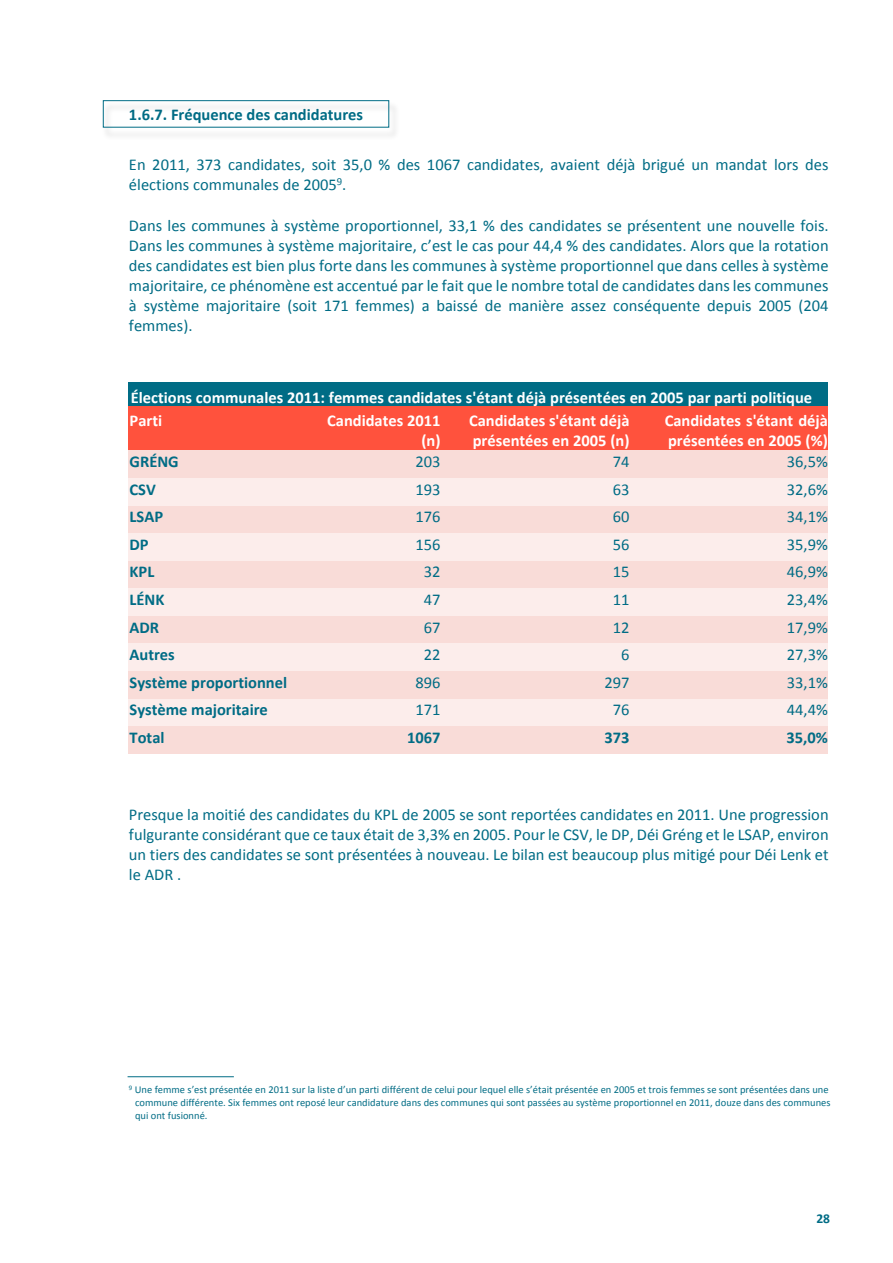
<style>
.page{position:relative;width:893px;height:1263px;background:#fff}
.page>*{position:absolute;margin:0;border:0;box-sizing:border-box;transform-origin:0 0}
.t1{font:16.5px/20.1px "Calibri";color:#006c85;text-align:justify}
.t2{font:700 16.5px/20.1px "Calibri";color:#fff}
.t3{font:700 16.5px "Calibri";color:#006c85}
.t4{font:700 13.5px "Calibri";color:#006c85}
.t5{font:10.5px/12.8px "Calibri";color:#006c85}
</style>
<div class="page">
<img style="left:102px;top:100px;width:293px;height:36px">
<div style="left:103px;top:100px;width:286px;height:28px;border:1px solid #006c85"></div>
<div style="left:128px;top:383px;width:700px;height:23px;background:#006c85"></div>
<div style="left:128px;top:406px;width:165px;height:45px;background:#ff523d"></div>
<div style="left:293px;top:406px;width:148px;height:45px;background:#ff523d"></div>
<div style="left:441px;top:406px;width:188px;height:45px;background:#ff523d"></div>
<div style="left:629px;top:406px;width:199px;height:45px;background:#ff523d"></div>
<div style="left:128px;top:451px;width:165px;height:27px;background:#f9dcd8"></div>
<div style="left:293px;top:451px;width:148px;height:27px;background:#f9dcd8"></div>
<div style="left:441px;top:451px;width:188px;height:27px;background:#f9dcd8"></div>
<div style="left:629px;top:451px;width:199px;height:27px;background:#f9dcd8"></div>
<div style="left:128px;top:478px;width:165px;height:28px;background:#fcedeb"></div>
<div style="left:293px;top:478px;width:148px;height:28px;background:#fcedeb"></div>
<div style="left:441px;top:478px;width:188px;height:28px;background:#fcedeb"></div>
<div style="left:629px;top:478px;width:199px;height:28px;background:#fcedeb"></div>
<div style="left:128px;top:506px;width:165px;height:27px;background:#f9dcd8"></div>
<div style="left:293px;top:506px;width:148px;height:27px;background:#f9dcd8"></div>
<div style="left:441px;top:506px;width:188px;height:27px;background:#f9dcd8"></div>
<div style="left:629px;top:506px;width:199px;height:27px;background:#f9dcd8"></div>
<div style="left:128px;top:533px;width:165px;height:28px;background:#fcedeb"></div>
<div style="left:293px;top:533px;width:148px;height:28px;background:#fcedeb"></div>
<div style="left:441px;top:533px;width:188px;height:28px;background:#fcedeb"></div>
<div style="left:629px;top:533px;width:199px;height:28px;background:#fcedeb"></div>
<div style="left:128px;top:561px;width:165px;height:27px;background:#f9dcd8"></div>
<div style="left:293px;top:561px;width:148px;height:27px;background:#f9dcd8"></div>
<div style="left:441px;top:561px;width:188px;height:27px;background:#f9dcd8"></div>
<div style="left:629px;top:561px;width:199px;height:27px;background:#f9dcd8"></div>
<div style="left:128px;top:588px;width:165px;height:28px;background:#fcedeb"></div>
<div style="left:293px;top:588px;width:148px;height:28px;background:#fcedeb"></div>
<div style="left:441px;top:588px;width:188px;height:28px;background:#fcedeb"></div>
<div style="left:629px;top:588px;width:199px;height:28px;background:#fcedeb"></div>
<div style="left:128px;top:616px;width:165px;height:28px;background:#f9dcd8"></div>
<div style="left:293px;top:616px;width:148px;height:28px;background:#f9dcd8"></div>
<div style="left:441px;top:616px;width:188px;height:28px;background:#f9dcd8"></div>
<div style="left:629px;top:616px;width:199px;height:28px;background:#f9dcd8"></div>
<div style="left:128px;top:644px;width:165px;height:27px;background:#fcedeb"></div>
<div style="left:293px;top:644px;width:148px;height:27px;background:#fcedeb"></div>
<div style="left:441px;top:644px;width:188px;height:27px;background:#fcedeb"></div>
<div style="left:629px;top:644px;width:199px;height:27px;background:#fcedeb"></div>
<div style="left:128px;top:671px;width:165px;height:28px;background:#f9dcd8"></div>
<div style="left:293px;top:671px;width:148px;height:28px;background:#f9dcd8"></div>
<div style="left:441px;top:671px;width:188px;height:28px;background:#f9dcd8"></div>
<div style="left:629px;top:671px;width:199px;height:28px;background:#f9dcd8"></div>
<div style="left:128px;top:699px;width:165px;height:27px;background:#fcedeb"></div>
<div style="left:293px;top:699px;width:148px;height:27px;background:#fcedeb"></div>
<div style="left:441px;top:699px;width:188px;height:27px;background:#fcedeb"></div>
<div style="left:629px;top:699px;width:199px;height:27px;background:#fcedeb"></div>
<div style="left:128px;top:726px;width:165px;height:28px;background:#f9dcd8"></div>
<div style="left:293px;top:726px;width:148px;height:28px;background:#f9dcd8"></div>
<div style="left:441px;top:726px;width:188px;height:28px;background:#f9dcd8"></div>
<div style="left:629px;top:726px;width:199px;height:28px;background:#f9dcd8"></div>
<hr style="left:128px;top:1076px;width:106px;height:1px;background:#006c85">
<p class="t3" style="left:129px;top:107px;width:236px">1.6.7. Fréquence des candidatures</p>
<p class="t1" style="left:129px;top:156px;width:701px">En 2011, 373 candidates, soit 35,0 % des 1067 candidates, avaient déjà brigué un mandat lors des élections communales de 2005<sup>9</sup>.</p>
<p class="t1" style="left:129px;top:216px;width:701px">Dans les communes à système proportionnel, 33,1 % des candidates se présentent une nouvelle fois.<br>Dans les communes à système majoritaire, c’est le cas pour 44,4 % des candidates. Alors que la rotation des candidates est bien plus forte dans les communes à système proportionnel que dans celles à système majoritaire, ce phénomène est accentué par le fait que le nombre total de candidates dans les communes à système majoritaire (soit 171 femmes) a baissé de manière assez conséquente depuis 2005 (204 femmes).</p>
<p class="t2" style="left:130px;top:387px;width:684px;line-height:23.4px">Élections communales 2011: femmes candidates s'étant déjà présentées en 2005 par parti politique<br>Parti</p>
<p class="t2" style="left:327px;top:412px;width:115px;text-align:right">Candidates 2011 (n)</p>
<p class="t2" style="left:469px;top:412px;width:162px">Candidates s'étant déjà présentées en 2005 (n)</p>
<p class="t2" style="left:665px;top:412px;width:165px">Candidates s'étant déjà présentées en 2005 (%)</p>
<p class="t3" style="left:130px;top:455px;width:51px">GRÉNG</p>
<p class="t1" style="left:415px;top:453px;width:27px">203</p>
<p class="t1" style="left:613px;top:453px;width:18px">74</p>
<p class="t1" style="left:787px;top:453px;width:43px">36,5%</p>
<p class="t3" style="left:130px;top:482px;width:28px">CSV</p>
<p class="t1" style="left:415px;top:480px;width:27px">193</p>
<p class="t1" style="left:613px;top:480px;width:18px">63</p>
<p class="t1" style="left:787px;top:480px;width:43px">32,6%</p>
<p class="t3" style="left:130px;top:510px;width:35px">LSAP</p>
<p class="t1" style="left:415px;top:508px;width:27px">176</p>
<p class="t1" style="left:613px;top:508px;width:18px">60</p>
<p class="t1" style="left:787px;top:508px;width:43px">34,1%</p>
<p class="t3" style="left:130px;top:537px;width:21px">DP</p>
<p class="t1" style="left:415px;top:536px;width:27px">156</p>
<p class="t1" style="left:613px;top:536px;width:18px">56</p>
<p class="t1" style="left:787px;top:536px;width:43px">35,9%</p>
<p class="t3" style="left:130px;top:565px;width:26px">KPL</p>
<p class="t1" style="left:424px;top:563px;width:18px">32</p>
<p class="t1" style="left:613px;top:563px;width:18px">15</p>
<p class="t1" style="left:787px;top:563px;width:43px">46,9%</p>
<p class="t3" style="left:130px;top:593px;width:36px">LÉNK</p>
<p class="t1" style="left:424px;top:591px;width:18px">47</p>
<p class="t1" style="left:613px;top:591px;width:18px">11</p>
<p class="t1" style="left:787px;top:591px;width:43px">23,4%</p>
<p class="t3" style="left:130px;top:620px;width:31px">ADR</p>
<p class="t1" style="left:424px;top:618px;width:18px">67</p>
<p class="t1" style="left:613px;top:618px;width:18px">12</p>
<p class="t1" style="left:787px;top:618px;width:43px">17,9%</p>
<p class="t3" style="left:130px;top:648px;width:47px">Autres</p>
<p class="t1" style="left:424px;top:646px;width:18px">22</p>
<p class="t1" style="left:621px;top:646px;width:10px">6</p>
<p class="t1" style="left:787px;top:646px;width:43px">27,3%</p>
<p class="t3" style="left:130px;top:675px;width:159px">Système proportionnel</p>
<p class="t1" style="left:415px;top:673px;width:27px">896</p>
<p class="t1" style="left:604px;top:673px;width:27px">297</p>
<p class="t1" style="left:787px;top:673px;width:43px">33,1%</p>
<p class="t3" style="left:130px;top:703px;width:140px">Système majoritaire</p>
<p class="t1" style="left:415px;top:701px;width:27px">171</p>
<p class="t1" style="left:613px;top:701px;width:18px">76</p>
<p class="t1" style="left:787px;top:701px;width:43px">44,4%</p>
<p class="t3" style="left:130px;top:730px;width:36px">Total</p>
<p class="t3" style="left:407px;top:730px;width:35px">1067</p>
<p class="t3" style="left:604px;top:730px;width:27px">373</p>
<p class="t3" style="left:787px;top:730px;width:43px">35,0%</p>
<p class="t1" style="left:129px;top:806px;width:701px">Presque la moitié des candidates du KPL de 2005 se sont reportées candidates en 2011. Une progression fulgurante considérant que ce taux était de 3,3% en 2005. Pour le CSV, le DP, Déi Gréng et le LSAP, environ un tiers des candidates se sont présentées à nouveau. Le bilan est beaucoup plus mitigé pour Déi Lenk et le ADR .</p>
<p class="t5" style="left:135px;top:1084px;width:697px;text-indent:-6px"><sup>9</sup> Une femme s’est présentée en 2011 sur la liste d’un parti différent de celui pour lequel elle s’était présentée en 2005 et trois femmes se sont présentées dans une commune différente. Six femmes ont reposé leur candidature dans des communes qui sont passées au système proportionnel en 2011, douze dans des communes qui ont fusionné.</p>
<p class="t4" style="left:816px;top:1213px;width:15px">28</p>
</div>
